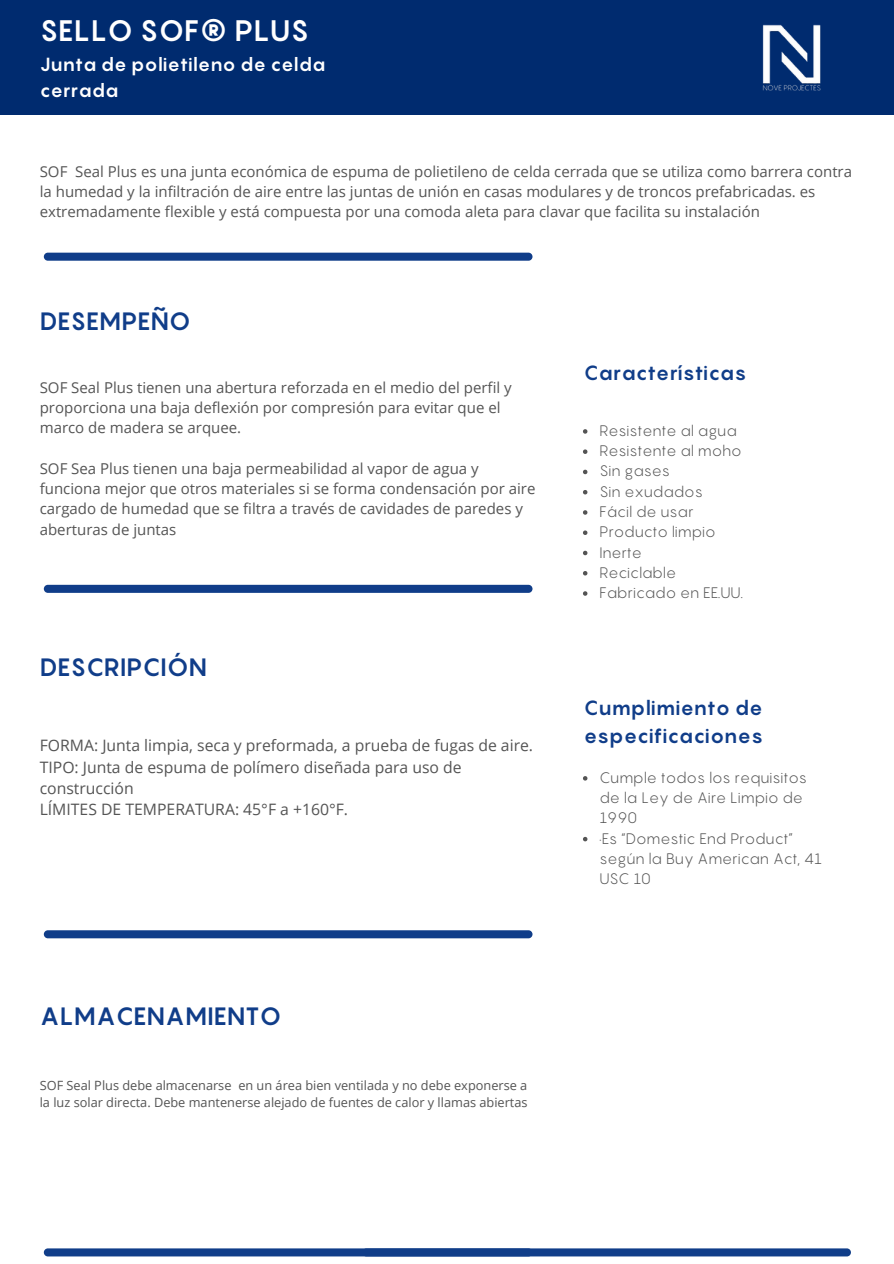
<style>
.page{position:relative;width:894px;height:1264px;background:#fff}
.page>*{position:absolute;margin:0;border:0;box-sizing:border-box;transform-origin:0 0}
.t1{font:700 29.25px "Pangram";color:#fff}
.t2{font:700 24.75px "Pangram";color:#103d89}
.t3{font:700 20.25px/28.2px "Pangram";color:#103d89}
.t4{font:700 18.75px/25.8px "Pangram";color:#fff}
.t5{font:15.75px/21.3px "Open Sans";color:#545454}
.t6{font:15px/20.2px "Open Sans";color:#545454}
.t7{font:15px/20.2px "Pangram";color:#545454}
.t8{font:12.75px/17px "Open Sans";color:#545454}
</style>
<div class="page">
<div style="left:0;top:0;width:893px;height:115px;background:#002b6f"></div>
<div style="left:44px;top:253px;width:488px;height:7px;background:#103d89;border-radius:4px"></div>
<svg style="left:583px;top:429px;width:4px;height:4px"></svg>
<svg style="left:583px;top:449px;width:4px;height:5px"></svg>
<svg style="left:583px;top:469px;width:4px;height:5px"></svg>
<svg style="left:583px;top:490px;width:4px;height:4px"></svg>
<svg style="left:583px;top:510px;width:4px;height:4px"></svg>
<svg style="left:583px;top:530px;width:4px;height:5px"></svg>
<svg style="left:583px;top:550px;width:4px;height:5px"></svg>
<svg style="left:583px;top:571px;width:4px;height:4px"></svg>
<svg style="left:583px;top:591px;width:4px;height:4px"></svg>
<svg style="left:583px;top:776px;width:4px;height:4px"></svg>
<svg style="left:583px;top:836px;width:4px;height:5px"></svg>
<div style="left:44px;top:585px;width:488px;height:7px;background:#103d89;border-radius:4px"></div>
<div style="left:44px;top:930px;width:488px;height:8px;background:#103d89;border-radius:4px"></div>
<div style="left:44px;top:1248px;width:488px;height:8px;background:#103d89;border-radius:4px"></div>
<div style="left:362px;top:1248px;width:488px;height:8px;background:#103d89;border-radius:4px"></div>
<img style="left:762px;top:24px;width:59px;height:67px">
<h3 class="t1" style="left:40px;top:13px;width:270px">SELLO SOF® PLUS</h3>
<p class="t4" style="left:40px;top:52px;width:287px">Junta de polietileno de celda cerrada</p>
<h3 class="t6" style="left:40px;top:161px;width:813px">SOF Seal Plus es una junta económica de espuma de polietileno de celda cerrada que se utiliza como barrera contra la humedad y la infiltración de aire entre las juntas de unión en casas modulares y de troncos prefabricadas. es extremadamente flexible y está compuesta por una comoda aleta para clavar que facilita su instalación</h3>
<p class="t2" style="left:40px;top:306px;width:152px">DESEMPEÑO</p>
<h4 class="t6" style="left:40px;top:377px;width:473px">SOF Seal Plus tienen una abertura reforzada en el medio del perfil y proporciona una baja deflexión por compresión para evitar que el marco de madera se arquee.</h4>
<p class="t6" style="left:40px;top:458px;width:497px">SOF Sea Plus tienen una baja permeabilidad al vapor de agua y funciona mejor que otros materiales si se forma condensación por aire cargado de humedad que se filtra a través de cavidades de paredes y aberturas de juntas</p>
<h2 class="t2" style="left:40px;top:652px;width:169px">DESCRIPCIÓN</h2>
<h1 class="t5" style="left:40px;top:734px;width:495px">FORMA: Junta limpia, seca y preformada, a prueba de fugas de aire.<br>TIPO: Junta de espuma de polímero diseñada para uso de construcción<br>LÍMITES DE TEMPERATURA: 45°F a +160°F.</h1>
<h4 class="t2" style="left:40px;top:1000px;width:243px">ALMACENAMIENTO</h4>
<h4 class="t8" style="left:40px;top:1076px;width:489px">SOF Seal Plus debe almacenarse en un área bien ventilada y no debe exponerse a la luz solar directa. Debe mantenerse alejado de fuentes de calor y llamas abiertas</h4>
<h4 class="t3" style="left:583px;top:358px;width:164px">Características</h4>
<h3 class="t7" style="left:599px;top:420px;width:139px">Resistente al agua</h3>
<p class="t7" style="left:599px;top:440px;width:144px">Resistente al moho</p>
<p class="t7" style="left:599px;top:461px;width:72px">Sin gases</p>
<p class="t7" style="left:599px;top:481px;width:105px">Sin exudados</p>
<p class="t7" style="left:599px;top:501px;width:96px">Fácil de usar</p>
<p class="t7" style="left:599px;top:521px;width:118px">Producto limpio</p>
<p class="t7" style="left:599px;top:542px;width:44px">Inerte</p>
<p class="t7" style="left:599px;top:562px;width:78px">Reciclable</p>
<p class="t7" style="left:599px;top:582px;width:145px">Fabricado en EE.UU.</p>
<p class="t3" style="left:583px;top:693px;width:181px">Cumplimiento de especificaciones</p>
<p class="t7" style="left:599px;top:767px;width:209px">Cumple todos los requisitos de la Ley de Aire Limpio de<br>1990</p>
<h2 class="t7" style="left:599px;top:828px;width:224px">·Es “Domestic End Product” según la Buy American Act, 41<br>USC 10</h2>
</div>
